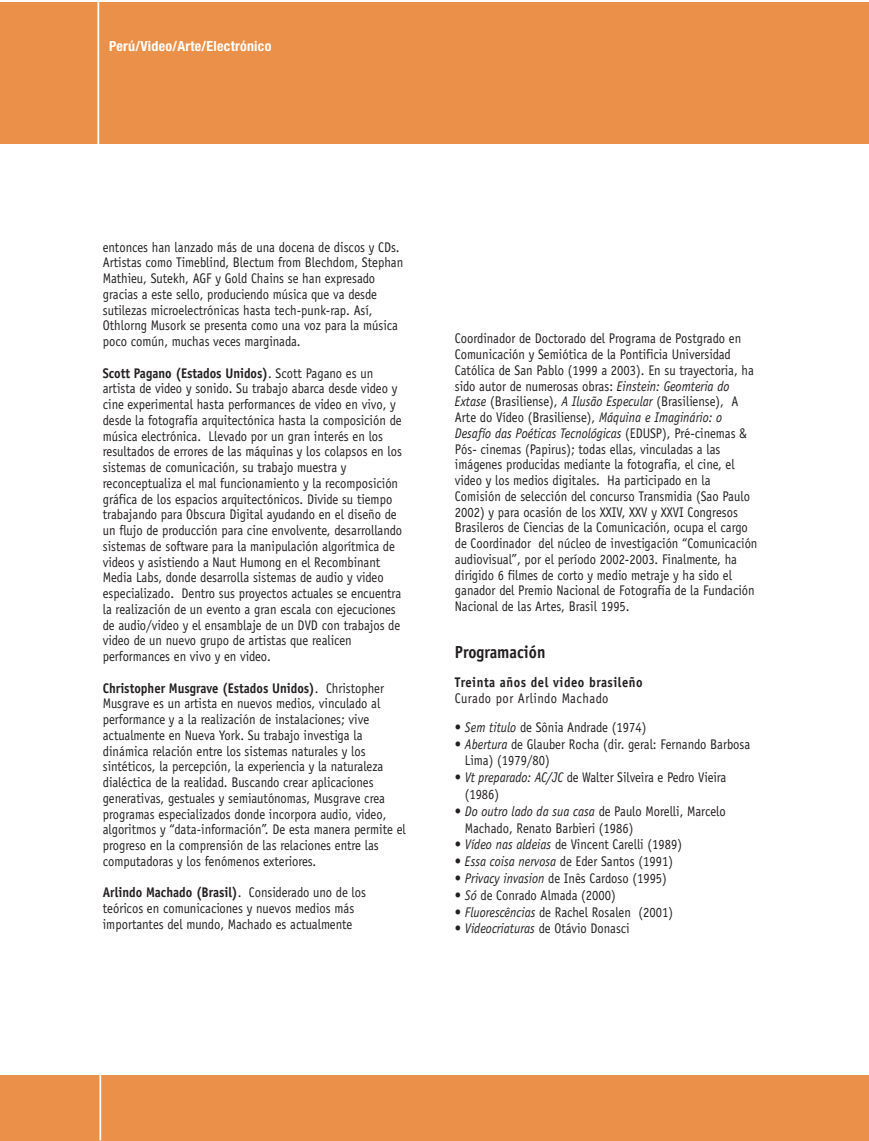
<style>
.page{position:relative;width:869px;height:1141px;background:#fff}
.page>*{position:absolute;margin:0;border:0;box-sizing:border-box;transform-origin:0 0}
.t1{font:700 17.5px "Officina Sans";color:#231f20;scale:.9 1}
.t2{font:14px/15.8px "Officina Sans";color:#231f20;scale:.9 1}
.t3{font:700 14px "Officina Sans";letter-spacing:.04em;color:#231f20;scale:.9 1}
.t4{font:700 condensed 14px "Helvetica Neue";letter-spacing:.02em;color:#fff}
.t5{font:14px "Officina Sans";letter-spacing:.035em;color:#231f20;scale:.9 1}
.s1{font-weight:700}
.s2{font-style:italic}
</style>
<div class="page">
<div style="left:0;top:2px;width:868px;height:141px;background:#eb9048"></div>
<hr style="left:97px;top:2px;width:2px;height:145px;background:#fff">
<div style="left:0;top:1075px;width:868px;height:66px;background:#eb9048"></div>
<hr style="left:99px;top:1071px;width:2px;height:69px;background:#fff">
<p class="t4" style="left:109px;top:38px;width:164px">Perú/Video/Arte/Electrónico</p>
<p class="t2" style="left:103px;top:240px;width:335px">entonces han lanzado más de una docena de discos y CDs.<br>Artistas como Timeblind, Blectum from Blechdom, Stephan Mathieu, Sutekh, AGF y Gold Chains se han expresado gracias a este sello, produciendo música que va desde sutilezas microelectrónicas hasta tech-punk-rap. Así, Othlorng Musork se presenta como una voz para la música poco común, muchas veces marginada.</p>
<p class="t2" style="left:103px;top:366px;width:334px"><span class="s1">Scott Pagano (Estados Unidos)</span>. Scott Pagano es un artista de video y sonido. Su trabajo abarca desde video y cine experimental hasta performances de video en vivo, y desde la fotografía arquitectónica hasta la composición de música electrónica. Llevado por un gran interés en los resultados de errores de las máquinas y los colapsos en los sistemas de comunicación, su trabajo muestra y reconceptualiza el mal funcionamiento y la recomposición gráfica de los espacios arquitectónicos. Divide su tiempo trabajando para Obscura Digital ayudando en el diseño de un flujo de producción para cine envolvente, desarrollando sistemas de software para la manipulación algorítmica de videos y asistiendo a Naut Humong en el Recombinant Media Labs, donde desarrolla sistemas de audio y video especializado. Dentro sus proyectos actuales se encuentra la realización de un evento a gran escala con ejecuciones de audio/video y el ensamblaje de un DVD con trabajos de video de un nuevo grupo de artistas que realicen performances en vivo y en video.</p>
<p class="t2" style="left:103px;top:681px;width:338px"><span class="s1">Christopher Musgrave (Estados Unidos)</span>. Christopher Musgrave es un artista en nuevos medios, vinculado al performance y a la realización de instalaciones; vive actualmente en Nueva York. Su trabajo investiga la dinámica relación entre los sistemas naturales y los sintéticos, la percepción, la experiencia y la naturaleza dialéctica de la realidad. Buscando crear aplicaciones generativas, gestuales y semiautónomas, Musgrave crea programas especializados donde incorpora audio, video, algoritmos y “data-información”. De esta manera permite el progreso en la comprensión de las relaciones entre las computadoras y los fenómenos exteriores.</p>
<p class="t2" style="left:103px;top:886px;width:294px"><span class="s1">Arlindo Machado (Brasil)</span>. Considerado uno de los teóricos en comunicaciones y nuevos medios más importantes del mundo, Machado es actualmente</p>
<p class="t2" style="left:454px;top:332px;width:337px">Coordinador de Doctorado del Programa de Postgrado en Comunicación y Semiótica de la Pontificia Universidad Católica de San Pablo (1999 a 2003). En su trayectoria, ha sido autor de numerosas obras: <span class="s2">Einstein: Geomteria do Extase</span> (Brasiliense), <span class="s2">A Ilusão Especular</span> (Brasiliense), A Arte do Vídeo (Brasiliense), <span class="s2">Máquina e Imaginário: o Desafío das Poéticas Tecnológicas</span> (EDUSP), Pré-cinemas &amp; Pós- cinemas (Papirus); todas ellas, vinculadas a las imágenes producidas mediante la fotografía, el cine, el video y los medios digitales. Ha participado en la Comisión de selección del concurso Transmidia (Sao Paulo 2002) y para ocasión de los XXIV, XXV y XXVI Congresos Brasileros de Ciencias de la Comunicación, ocupa el cargo de Coordinador del núcleo de investigación “Comunicación audiovisual”, por el período 2002-2003. Finalmente, ha dirigido 6 filmes de corto y medio metraje y ha sido el ganador del Premio Nacional de Fotografía de la Fundación Nacional de las Artes, Brasil 1995.</p>
<p class="t1" style="left:454px;top:646px;width:102px">Programación</p>
<p class="t3" style="left:454px;top:677px;width:210px">Treinta años del video brasileño</p>
<p class="t5" style="left:454px;top:693px;width:172px">Curado por Arlindo Machado</p>
<p class="t2" style="left:454px;top:720px;width:214px">• <span class="s2">Sem titulo</span> de Sônia Andrade (1974)</p>
<p class="t2" style="left:464px;top:737px;width:318px;line-height:16.8px;text-indent:-10px">• <span class="s2">Abertura</span> de Glauber Rocha (dir. geral: Fernando Barbosa<br>Lima) (1979/80)</p>
<p class="t2" style="left:464px;top:770px;width:292px;line-height:16.8px;text-indent:-10px">• <span class="s2">Vt preparado: AC/JC</span> de Walter Silveira e Pedro Vieira (1986)</p>
<p class="t2" style="left:464px;top:804px;width:291px;line-height:16.8px;text-indent:-10px">• <span class="s2">Do outro lado da sua casa</span> de Paulo Morelli, Marcelo<br>Machado, Renato Barbieri (1986)</p>
<p class="t2" style="left:454px;top:838px;width:254px">• <span class="s2">Vídeo nas aldeias</span> de Vincent Carelli (1989)</p>
<p class="t2" style="left:454px;top:855px;width:244px">• <span class="s2">Essa coisa nervosa</span> de Eder Santos (1991)</p>
<p class="t2" style="left:454px;top:871px;width:237px">• <span class="s2">Privacy invasion</span> de Inês Cardoso (1995)</p>
<p class="t2" style="left:454px;top:888px;width:180px">• <span class="s2">Só</span> de Conrado Almada (2000)</p>
<p class="t2" style="left:454px;top:905px;width:244px">• <span class="s2">Fluorescências</span> de Rachel Rosalen (2001)</p>
<p class="t2" style="left:454px;top:922px;width:196px">• <span class="s2">Videocriaturas</span> de Otávio Donasci</p>
</div>
